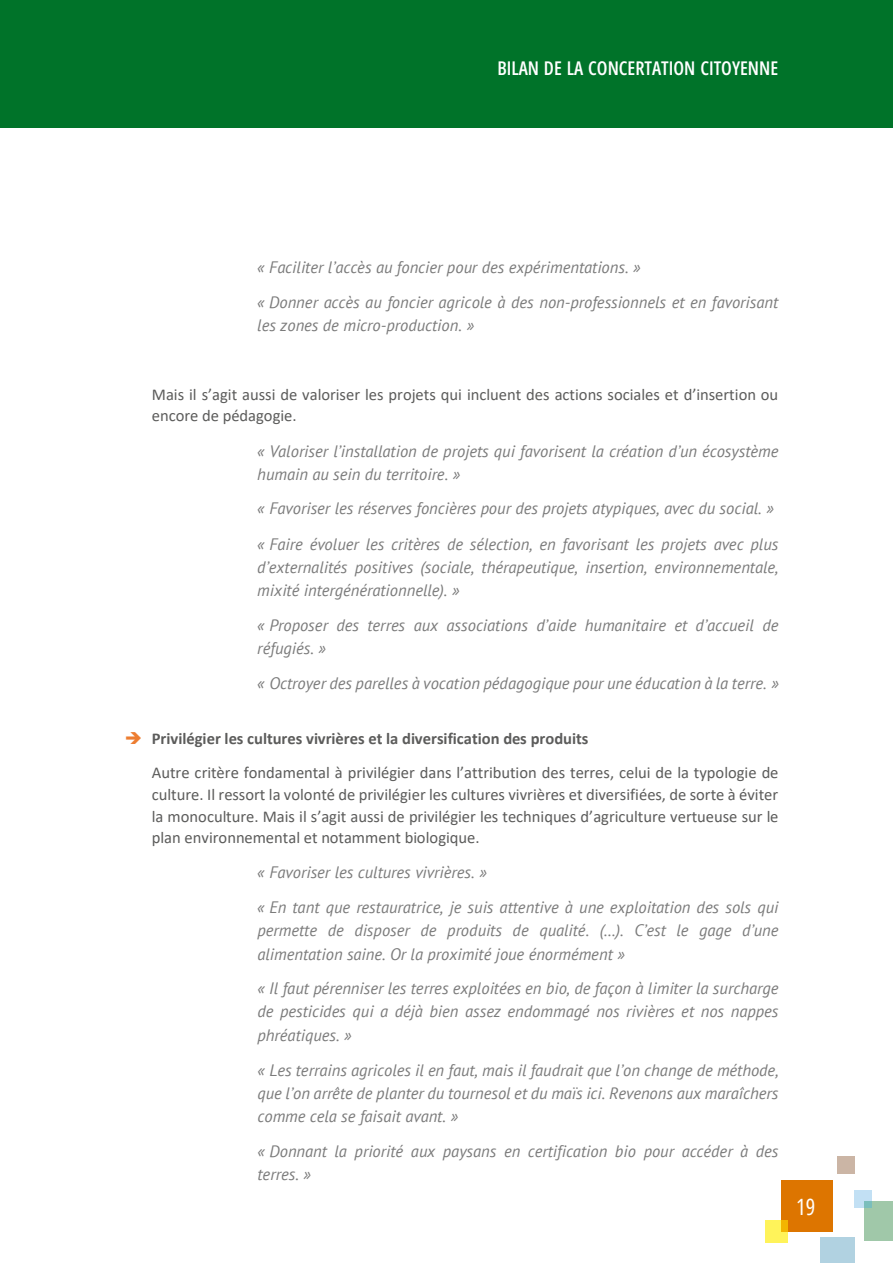
<style>
.page{position:relative;width:893px;height:1263px;background:#fff}
.page>*{position:absolute;margin:0;border:0;box-sizing:border-box;transform-origin:0 0}
.t1{font:22.5px "Open Sans";color:#fff}
.t2{font:18.9px "Open Sans";color:#fff}
.t3{font:italic 16.5px/23.1px "PT Sans";color:#7b7b7b}
.t4{font:16.5px/21.8px "Calibri";color:#5c5c5b}
.s1{color:#ed7d31}
.s2{font-weight:700}
</style>
<div class="page">
<div style="left:0;top:0;width:893px;height:128px;background:#007329"></div>
<div style="left:864px;top:1201px;width:29px;height:40px;background:#a0c8a9"></div>
<div style="left:765px;top:1220px;width:23px;height:23px;background:#fff35a"></div>
<div style="left:821px;top:1237px;width:34px;height:26px;background:#b1d2e1"></div>
<svg style="left:855px;top:1191px;width:17px;height:17px"></svg>
<div style="left:781px;top:1181px;width:51px;height:51px;background:#dd7500"></div>
<div style="left:838px;top:1157px;width:17px;height:17px;background:#cbb5a5"></div>
<p class="t2" style="left:497px;top:55px;width:282px">BILAN DE LA CONCERTATION CITOYENNE</p>
<p class="t3" style="left:257px;top:249px;width:523px;line-height:35.1px">« Faciliter l’accès au foncier pour des expérimentations. »<br>« Donner accès au foncier agricole à des non-professionnels et en favorisant</p>
<p class="t3" style="left:257px;top:313px;width:218px">les zones de micro-production. »</p>
<p class="t4" style="left:152px;top:383px;width:628px">Mais il s’agit aussi de valoriser les projets qui incluent des actions sociales et d’insertion ou encore de pédagogie.</p>
<p class="t3" style="left:257px;top:439px;width:523px">« Valoriser l’installation de projets qui favorisent la création d’un écosystème humain au sein du territoire. »</p>
<p class="t3" style="left:257px;top:491px;width:523px;line-height:35.1px">« Favoriser les réserves foncières pour des projets atypiques, avec du social. » « Faire évoluer les critères de sélection, en favorisant les projets avec plus</p>
<p class="t3" style="left:257px;top:555px;width:523px">d’externalités positives (sociale, thérapeutique, insertion, environnementale, mixité intergénérationnelle). »</p>
<p class="t3" style="left:257px;top:613px;width:523px">« Proposer des terres aux associations d’aide humanitaire et d’accueil de réfugiés. »</p>
<p class="t3" style="left:257px;top:671px;width:523px">« Octroyer des parelles à vocation pédagogique pour une éducation à la terre. »</p>
<p class="t4" style="left:152px;top:722px;width:628px;line-height:33.6px;text-indent:-27px"><span class="s1">➔</span> <span class="s2">Privilégier les cultures vivrières et la diversification des produits<br></span>Autre critère fondamental à privilégier dans l’attribution des terres, celui de la typologie de</p>
<p class="t4" style="left:152px;top:783px;width:628px;text-align:justify">culture. Il ressort la volonté de privilégier les cultures vivrières et diversifiées, de sorte à éviter la monoculture. Mais il s’agit aussi de privilégier les techniques d’agriculture vertueuse sur le plan environnemental et notamment biologique.</p>
<p class="t3" style="left:257px;top:855px;width:523px;line-height:35.1px">« Favoriser les cultures vivrières. »<br>« En tant que restauratrice, je suis attentive à une exploitation des sols qui</p>
<p class="t3" style="left:257px;top:919px;width:523px">permette de disposer de produits de qualité. (…). C’est le gage d’une alimentation saine. Or la proximité joue énormément »</p>
<p class="t3" style="left:257px;top:977px;width:523px;text-align:justify">« Il faut pérenniser les terres exploitées en bio, de façon à limiter la surcharge de pesticides qui a déjà bien assez endommagé nos rivières et nos nappes phréatiques. »</p>
<p class="t3" style="left:257px;top:1058px;width:523px;text-align:justify">« Les terrains agricoles il en faut, mais il faudrait que l’on change de méthode, que l’on arrête de planter du tournesol et du maïs ici. Revenons aux maraîchers comme cela se faisait avant. »</p>
<p class="t3" style="left:257px;top:1139px;width:523px">« Donnant la priorité aux paysans en certification bio pour accéder à des terres. »</p>
<h1 class="t1" style="left:796px;top:1191px;width:21px">19</h1>
</div>
